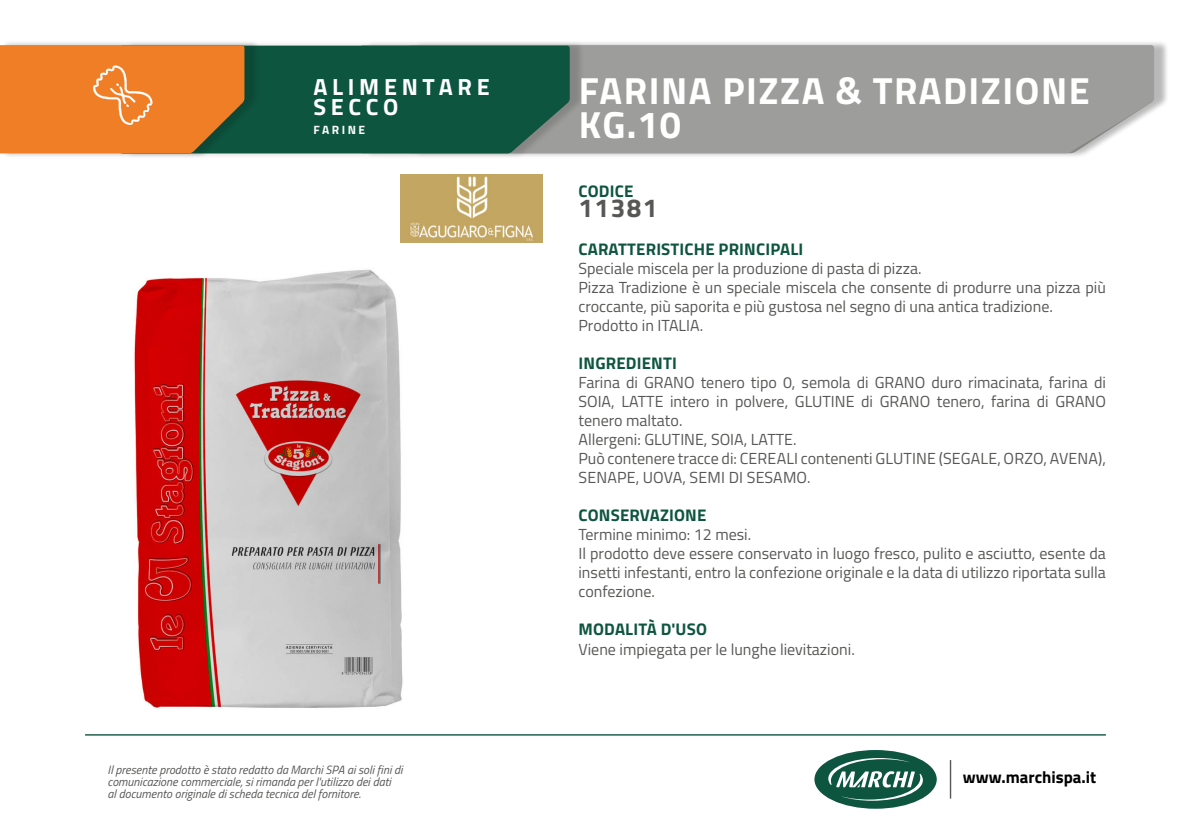
<style>
.page{position:relative;width:1191px;height:840px;background:#fff}
.page>*{position:absolute;margin:0;border:0;box-sizing:border-box;transform-origin:0 0}
.t1{font:700 37.8px/34.2px "Titillium Web";letter-spacing:.04em;color:#fff}
.t2{font:700 26px "Titillium Web";letter-spacing:.06em;color:#575756}
.t3{font:700 23.4px "Titillium Web";letter-spacing:.2em;color:#fff}
.t4{font:700 16.8px "Titillium Web";letter-spacing:.01em;color:#0e5540}
.t5{font:700 16.8px "Titillium Web";color:#000}
.t6{font:16px/19px "Titillium Web";color:#575756}
.t7{font:italic 12px/12px "Titillium Web";color:#575756}
.t8{font:700 12px "Titillium Web";letter-spacing:.21em;color:#fff}
</style>
<div class="page">
<img style="left:134px;top:269px;width:269px;height:440px">
<div style="left:365px;top:40px;width:804px;height:119px;background:#000;opacity:.15"></div>
<div style="left:585px;top:45px;width:569px;height:108px;background:#9d9d9c"></div>
<div style="left:125px;top:40px;width:460px;height:119px;background:#000;opacity:.15"></div>
<div style="left:260px;top:46px;width:310px;height:107px;background:#0e5540"></div>
<div style="left:0;top:40px;width:260px;height:119px;background:#000;opacity:.15"></div>
<svg style="left:0;top:45px;width:244px;height:108px;background:#e37e2b"></svg>
<img style="left:401px;top:175px;width:142px;height:67px">
<hr style="left:949px;top:759px;width:2px;height:39px;background:#575756">
<div style="left:814px;top:749px;width:122px;height:59px;background:#0e5540;border-radius:50%"></div>
<svg style="left:828px;top:757px;width:95px;height:43px"></svg>
<hr style="left:85px;top:733px;width:1021px;height:2px;background:#0e5540">
<p class="t3" style="left:313px;top:69px;width:178px">ALIMENTARE</p>
<p class="t3" style="left:313px;top:89px;width:86px">SECCO</p>
<p class="t8" style="left:313px;top:121px;width:53px">FARINE</p>
<p class="t7" style="left:108px;top:762px;width:296px">Il presente prodotto è stato redatto da Marchi SPA ai soli fini di comunicazione commerciale, si rimanda per l'utilizzo dei dati<br>al documento originale di scheda tecnica del fornitore.</p>
<p class="t1" style="left:578px;top:71px;width:512px">FARINA PIZZA &amp; TRADIZIONE</p>
<p class="t1" style="left:582px;top:71px;width:473px">LE CAMEMBERT LONG L FE<br>G.125 X24</p>
<p class="t1" style="left:578px;top:105px;width:104px">KG.10</p>
<p class="t4" style="left:578px;top:178px;width:56px">CODICE</p>
<p class="t2" style="left:578px;top:188px;width:81px">11381</p>
<p class="t4" style="left:578px;top:236px;width:226px">CARATTERISTICHE PRINCIPALI</p>
<p class="t6" style="left:578px;top:258px;width:344px">Speciale miscela per la produzione di pasta di pizza.</p>
<p class="t6" style="left:578px;top:277px;width:529px">Pizza Tradizione è un speciale miscela che consente di produrre una pizza più croccante, più saporita e più gustosa nel segno di una antica tradizione.</p>
<p class="t6" style="left:578px;top:315px;width:126px">Prodotto in ITALIA.</p>
<p class="t4" style="left:578px;top:350px;width:100px">INGREDIENTI</p>
<p class="t6" style="left:578px;top:372px;width:529px;text-align:justify">Farina di GRANO tenero tipo 0, semola di GRANO duro rimacinata, farina di SOIA, LATTE intero in polvere, GLUTINE di GRANO tenero, farina di GRANO tenero maltato.</p>
<p class="t6" style="left:578px;top:429px;width:219px">Allergeni: GLUTINE, SOIA, LATTE.</p>
<p class="t6" style="left:578px;top:448px;width:529px">Può contenere tracce di: CEREALI contenenti GLUTINE (SEGALE, ORZO, AVENA),<br>SENAPE, UOVA, SEMI DI SESAMO.</p>
<p class="t4" style="left:578px;top:502px;width:129px">CONSERVAZIONE</p>
<p class="t6" style="left:578px;top:524px;width:174px">Termine minimo: 12 mesi.</p>
<p class="t6" style="left:578px;top:543px;width:529px;text-align:justify">Il prodotto deve essere conservato in luogo fresco, pulito e asciutto, esente da insetti infestanti, entro la confezione originale e la data di utilizzo riportata sulla confezione.</p>
<p class="t4" style="left:578px;top:616px;width:130px">MODALITÀ D'USO</p>
<p class="t6" style="left:578px;top:638px;width:278px">Viene impiegata per le lunghe lievitazioni.</p>
<p class="t5" style="left:963px;top:764px;width:135px">www.marchispa.it</p>
</div>
